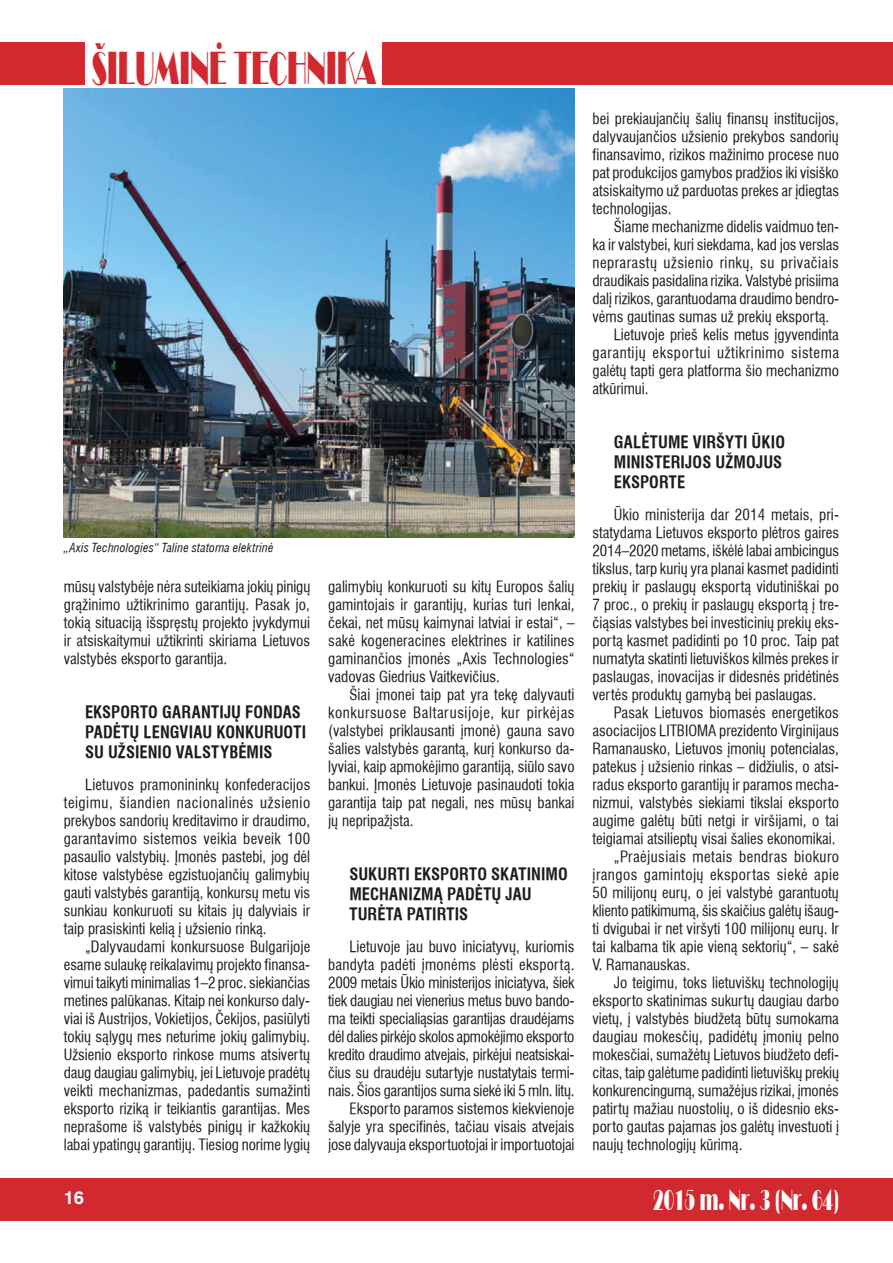
<style>
.page{position:relative;width:893px;height:1263px;background:#fff}
.page>*{position:absolute;margin:0;border:0;box-sizing:border-box;transform-origin:0 0}
.t1{font:48px "Broadway Normal";color:#d2282f;scale:.54 1}
.t2{font:30px "Broadway Normal";color:#fff;scale:.54 1}
.t3{font:700 18px "Helvetica LT";color:#fff}
.t4{font:700 condensed 16.5px/19.8px "Helvetica LT";letter-spacing:.005em;color:#1d1d1b}
.t5{font:condensed 15px/18px "Helvetica LT";color:#1d1d1b;text-align:justify}
.t6{font:condensed 15px "Helvetica LT";letter-spacing:.03em;color:#1d1d1b}
.t7{font:condensed 15px "Helvetica LT";letter-spacing:.04em;color:#1d1d1b}
.t8{font:italic condensed 12px "Helvetica LT";letter-spacing:.015em;color:#1d1d1b}
</style>
<div class="page">
<div style="left:383px;top:43px;width:510px;height:42px;background:#d2282f"></div>
<div style="left:0;top:1178px;width:893px;height:42px;background:#d2282f"></div>
<div style="left:0;top:43px;width:85px;height:42px;background:#d2282f"></div>
<img style="left:64px;top:88px;width:511px;height:450px">
<h1 class="t1" style="left:92px;top:40px;width:528px">ÐILUMINË TECHNIKA</h1>
<p class="t8" style="left:64px;top:539px;width:211px">„Axis Technologies“ Taline statoma elektrinė</p>
<p class="t5" style="left:64px;top:578px;width:248px">mūsų valstybėje nėra suteikiama jokių pinigų grąžinimo užtikrinimo garantijų. Pasak jo, tokią situaciją išspręstų projekto įvykdymui ir atsiskaitymui užtikrinti skiriama Lietuvos valstybės eksporto garantija.</p>
<p class="t4" style="left:85px;top:702px;width:223px">EKSPORTO GARANTIJŲ FONDAS<br>PADĖTŲ LENGVIAU KONKURUOTI<br>SU UŽSIENIO VALSTYBĖMIS</p>
<p class="t5" style="left:64px;top:776px;width:248px;text-indent:21px">Lietuvos pramonininkų konfederacijos teigimu, šiandien nacionalinės užsienio prekybos sandorių kreditavimo ir draudimo, garantavimo sistemos veikia beveik 100 pasaulio valstybių. Įmonės pastebi, jog dėl kitose valstybėse egzistuojančių galimybių gauti valstybės garantiją, konkursų metu vis sunkiau konkuruoti su kitais jų dalyviais ir taip prasiskinti kelią į užsienio rinką.</p>
<p class="t5" style="left:64px;top:938px;width:248px;text-indent:21px">„Dalyvaudami konkursuose Bulgarijoje esame sulaukę reikalavimų projekto finansa&shy;vimui taikyti minimalias 1–2 proc. siekiančias metines palūkanas. Kitaip nei konkurso daly&shy;viai iš Austrijos, Vokietijos, Čekijos, pasiūlyti tokių sąlygų mes neturime jokių galimybių.<br>Užsienio eksporto rinkose mums atsivertų daug daugiau galimybių, jei Lietuvoje pradėtų veikti mechanizmas, padedantis sumažinti eksporto riziką ir teikiantis garantijas. Mes neprašome iš valstybės pinigų ir kažkokių labai ypatingų garantijų. Tiesiog norime lygių</p>
<p class="t3" style="left:64px;top:1187px;width:22px">16</p>
<p class="t5" style="left:328px;top:578px;width:248px">galimybių konkuruoti su kitų Europos šalių gamintojais ir garantijų, kurias turi lenkai, čekai, net mūsų kaimynai latviai ir estai“, – sakė kogeneracines elektrines ir katilines gaminančios įmonės „Axis Technologies“ vadovas Giedrius Vaitkevičius.</p>
<p class="t5" style="left:328px;top:686px;width:248px;text-indent:21px">Šiai įmonei taip pat yra tekę dalyvauti konkursuose Baltarusijoje, kur pirkėjas (valstybei priklausanti įmonė) gauna savo šalies valstybės garantą, kurį konkurso da&shy;lyviai, kaip apmokėjimo garantiją, siūlo savo bankui. Įmonės Lietuvoje pasinaudoti tokia garantija taip pat negali, nes mūsų bankai jų nepripažįsta.</p>
<p class="t4" style="left:349px;top:864px;width:220px">SUKURTI EKSPORTO SKATINIMO<br>MECHANIZMĄ PADĖTŲ JAU<br>TURĖTA PATIRTIS</p>
<p class="t5" style="left:328px;top:938px;width:248px;text-align:right">Lietuvoje jau buvo iniciatyvų, kuriomis bandyta padėti įmonėms plėsti eksportą.<br>2009 metais Ūkio ministerijos iniciatyva, šiek tiek daugiau nei vienerius metus buvo bando&shy;ma teikti specialiąsias garantijas draudėjams dėl dalies pirkėjo skolos apmokėjimo eksporto kredito draudimo atvejais, pirkėjui neatsiskai&shy;čius su draudėju sutartyje nustatytais termi&shy;nais. Šios garantijos suma siekė iki 5 mln. litų.<br>Eksporto paramos sistemos kiekvienoje šalyje yra specifinės, tačiau visais atvejais jose dalyvauja eksportuotojai ir importuotojai</p>
<p class="t5" style="left:593px;top:110px;width:248px">bei prekiaujančių šalių finansų institucijos, dalyvaujančios užsienio prekybos sandorių finansavimo, rizikos mažinimo procese nuo pat produkcijos gamybos pradžios iki visiško atsiskaitymo už parduotas prekes ar įdiegtas technologijas.</p>
<p class="t5" style="left:614px;top:218px;width:227px">Šiame mechanizme didelis vaidmuo ten-</p>
<p class="t5" style="left:593px;top:236px;width:248px">ka ir valstybei, kuri siekdama, kad jos verslas</p>
<p class="t6" style="left:593px;top:253px;width:248px">neprarastų užsienio rinkų, su privačiais</p>
<p class="t5" style="left:593px;top:272px;width:248px">draudikais pasidalina rizika. Valstybė prisiima</p>
<p class="t5" style="left:593px;top:290px;width:248px">dalį rizikos, garantuodama draudimo bendro-</p>
<p class="t5" style="left:593px;top:308px;width:238px">vėms gautinas sumas už prekių eksportą.</p>
<p class="t5" style="left:614px;top:326px;width:227px">Lietuvoje prieš kelis metus įgyvendinta</p>
<p class="t7" style="left:593px;top:343px;width:248px">garantijų eksportui užtikrinimo sistema</p>
<p class="t5" style="left:593px;top:362px;width:248px">galėtų tapti gera platforma šio mechanizmo</p>
<p class="t5" style="left:593px;top:380px;width:58px">atkūrimui.</p>
<p class="t4" style="left:614px;top:432px;width:173px">GALĖTUME VIRŠYTI ŪKIO<br>MINISTERIJOS UŽMOJUS<br>EKSPORTE</p>
<p class="t5" style="left:593px;top:506px;width:248px;text-indent:21px">Ūkio ministerija dar 2014 metais, pri&shy;statydama Lietuvos eksporto plėtros gaires 2014–2020 metams, iškėlė labai ambicingus tikslus, tarp kurių yra planai kasmet padidinti prekių ir paslaugų eksportą vidutiniškai po 7 proc., o prekių ir paslaugų eksportą į tre&shy;čiąsias valstybes bei investicinių prekių eks&shy;portą kasmet padidinti po 10 proc. Taip pat numatyta skatinti lietuviškos kilmės prekes ir paslaugas, inovacijas ir didesnės pridėtinės vertės produktų gamybą bei paslaugas.</p>
<p class="t5" style="left:614px;top:704px;width:227px">Pasak Lietuvos biomasės energetikos</p>
<p class="t5" style="left:593px;top:722px;width:248px">asociacijos LITBIOMA prezidento Virginijaus</p>
<p class="t5" style="left:593px;top:740px;width:248px">Ramanausko, Lietuvos įmonių potencialas,</p>
<p class="t5" style="left:593px;top:758px;width:248px">patekus į užsienio rinkas – didžiulis, o atsi-</p>
<p class="t5" style="left:593px;top:776px;width:248px">radus eksporto garantijų ir paramos mecha-</p>
<p class="t5" style="left:593px;top:794px;width:248px">nizmui, valstybės siekiami tikslai eksporto</p>
<p class="t5" style="left:593px;top:812px;width:248px">augime galėtų būti netgi ir viršijami, o tai</p>
<p class="t5" style="left:593px;top:830px;width:245px">teigiamai atsilieptų visai šalies ekonomikai.</p>
<p class="t6" style="left:614px;top:847px;width:227px">„Praėjusiais metais bendras biokuro</p>
<p class="t6" style="left:593px;top:865px;width:248px">įrangos gamintojų eksportas siekė apie</p>
<p class="t5" style="left:593px;top:884px;width:248px">50 milijonų eurų, o jei valstybė garantuotų</p>
<p class="t5" style="left:593px;top:902px;width:248px">kliento patikimumą, šis skaičius galėtų išaug-</p>
<p class="t5" style="left:593px;top:920px;width:248px">ti dvigubai ir net viršyti 100 milijonų eurų. Ir</p>
<p class="t5" style="left:593px;top:938px;width:248px">tai kalbama tik apie vieną sektorių“, – sakė</p>
<p class="t5" style="left:593px;top:956px;width:99px">V. Ramanauskas.</p>
<p class="t5" style="left:614px;top:974px;width:227px">Jo teigimu, toks lietuviškų technologijų</p>
<p class="t5" style="left:593px;top:992px;width:248px">eksporto skatinimas sukurtų daugiau darbo</p>
<p class="t5" style="left:593px;top:1010px;width:248px">vietų, į valstybės biudžetą būtų sumokama</p>
<p class="t5" style="left:593px;top:1028px;width:248px">daugiau mokesčių, padidėtų įmonių pelno</p>
<p class="t5" style="left:593px;top:1046px;width:248px">mokesčiai, sumažėtų Lietuvos biudžeto defi-</p>
<p class="t5" style="left:593px;top:1064px;width:248px">citas, taip galėtume padidinti lietuviškų prekių</p>
<p class="t5" style="left:593px;top:1082px;width:248px">konkurencingumą, sumažėjus rizikai, įmonės</p>
<p class="t5" style="left:593px;top:1100px;width:248px">patirtų mažiau nuostolių, o iš didesnio eks-</p>
<p class="t5" style="left:593px;top:1118px;width:248px">porto gautas pajamas jos galėtų investuoti į</p>
<p class="t5" style="left:593px;top:1136px;width:151px">naujų technologijų kūrimą.</p>
<h2 class="t2" style="left:653px;top:1182px;width:345px">2015 m. Nr. 3 (Nr. 64)</h2>
</div>
